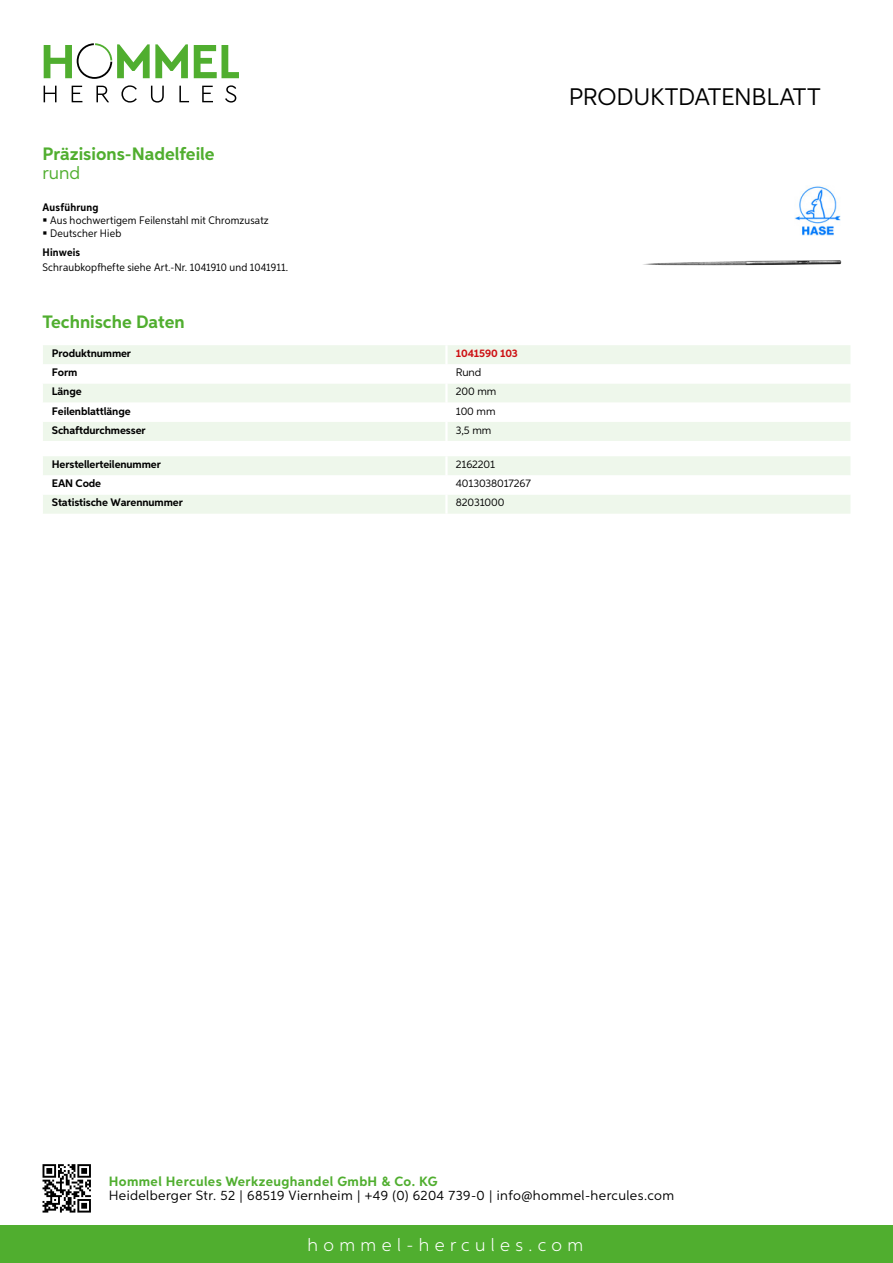
<style>
.page{position:relative;width:893px;height:1263px;background:#fff}
.page>*{position:absolute;margin:0;border:0;box-sizing:border-box;transform-origin:0 0}
.t1{font:24px "Aspira";letter-spacing:-.01em;color:#000}
.t2{font:700 18px "Aspira";color:#50ae2f}
.t3{font:300 18px "Aspira";letter-spacing:.3em;color:#fff}
.t4{font:18px "Aspira";color:#50ae2f}
.t5{font:13.5px "Aspira";letter-spacing:.03em;color:#000}
.t6{font:700 13.5px "Aspira";letter-spacing:.03em;color:#50ae2f}
.t7{font:700 10.95px "Aspira";letter-spacing:-.01em;color:#000}
.t8{font:10.95px/12.8px "Aspira Nar";letter-spacing:.015em;color:#000}
.t9{font:10.95px "Aspira";letter-spacing:-.01em;color:#000}
.t10{font:700 10.95px "Aspira Nar";letter-spacing:.02em;color:#000}
.t11{font:700 10.95px "Aspira";letter-spacing:-.01em;color:#cd1013}
</style>
<div class="page">
<div style="left:0;top:1226px;width:893px;height:37px;background:#50ae2f"></div>
<svg style="left:43px;top:1164px;width:48px;height:48px"></svg>
<svg style="left:194px;top:45px;width:45px;height:33px"></svg>
<svg style="left:44px;top:43px;width:144px;height:36px"></svg>
<svg style="left:44px;top:86px;width:13px;height:16px"></svg>
<svg style="left:72px;top:86px;width:10px;height:16px"></svg>
<svg style="left:96px;top:86px;width:13px;height:16px"></svg>
<svg style="left:121px;top:85px;width:16px;height:18px"></svg>
<svg style="left:151px;top:86px;width:13px;height:17px"></svg>
<svg style="left:179px;top:86px;width:10px;height:16px"></svg>
<svg style="left:202px;top:86px;width:11px;height:16px"></svg>
<svg style="left:225px;top:85px;width:11px;height:18px"></svg>
<div style="left:43px;top:345px;width:807px;height:96px;background:#eef7eb"></div>
<svg style="left:43px;top:364px;width:807px;height:58px"></svg>
<hr style="left:445px;top:345px;width:3px;height:19px;background:#fff">
<hr style="left:445px;top:364px;width:3px;height:19px;background:#fff">
<hr style="left:445px;top:383px;width:3px;height:20px;background:#fff">
<hr style="left:445px;top:403px;width:3px;height:19px;background:#fff">
<hr style="left:445px;top:422px;width:3px;height:19px;background:#fff">
<svg style="left:43px;top:456px;width:807px;height:58px"></svg>
<hr style="left:445px;top:495px;width:3px;height:19px;background:#fff">
<img style="left:643px;top:260px;width:198px;height:5px">
<img style="left:795px;top:186px;width:46px;height:49px">
<h2 class="t2" style="left:43px;top:142px;width:174px">Präzisions-Nadelfeile</h2>
<h2 class="t4" style="left:43px;top:162px;width:39px">rund</h2>
<p class="t10" style="left:43px;top:201px;width:58px">Ausführung</p>
<p class="t8" style="left:50px;top:214px;width:220px">Aus hochwertigem Feilenstahl mit Chromzusatz<br>Deutscher Hieb</p>
<p class="t10" style="left:43px;top:246px;width:39px">Hinweis</p>
<p class="t8" style="left:43px;top:261px;width:247px">Schraubkopfhefte siehe Art.-Nr. 1041910 und 1041911.</p>
<h2 class="t2" style="left:43px;top:311px;width:144px">Technische Daten</h2>
<p class="t7" style="left:52px;top:347px;width:81px">Produktnummer</p>
<p class="t11" style="left:456px;top:347px;width:64px">1041590 103</p>
<p class="t7" style="left:52px;top:366px;width:27px">Form</p>
<p class="t9" style="left:456px;top:366px;width:27px">Rund</p>
<p class="t7" style="left:52px;top:385px;width:31px">Länge</p>
<p class="t9" style="left:456px;top:385px;width:42px">200 mm</p>
<p class="t7" style="left:52px;top:404px;width:80px">Feilenblattlänge</p>
<p class="t9" style="left:456px;top:404px;width:41px">100 mm</p>
<p class="t7" style="left:52px;top:423px;width:95px">Schaftdurchmesser</p>
<p class="t9" style="left:456px;top:423px;width:37px">3,5 mm</p>
<p class="t7" style="left:52px;top:458px;width:111px">Herstellerteilenummer</p>
<p class="t9" style="left:456px;top:458px;width:41px">2162201</p>
<p class="t7" style="left:52px;top:477px;width:51px">EAN Code</p>
<p class="t9" style="left:456px;top:477px;width:77px">4013038017267</p>
<p class="t7" style="left:52px;top:496px;width:132px">Statistische Warennummer</p>
<p class="t9" style="left:456px;top:496px;width:50px">82031000</p>
<h1 class="t1" style="left:569px;top:82px;width:253px">Produktdatenblatt</h1>
<p class="t6" style="left:109px;top:1172px;width:330px">Hommel Hercules Werkzeughandel GmbH &amp; Co. KG</p>
<p class="t5" style="left:109px;top:1187px;width:567px">Heidelberger Str. 52 | 68519 Viernheim | +49 (0) 6204 739-0 | info@hommel-hercules.com</p>
<h2 class="t3" style="left:307px;top:1234px;width:277px">hommel-hercules.com</h2>
</div>
